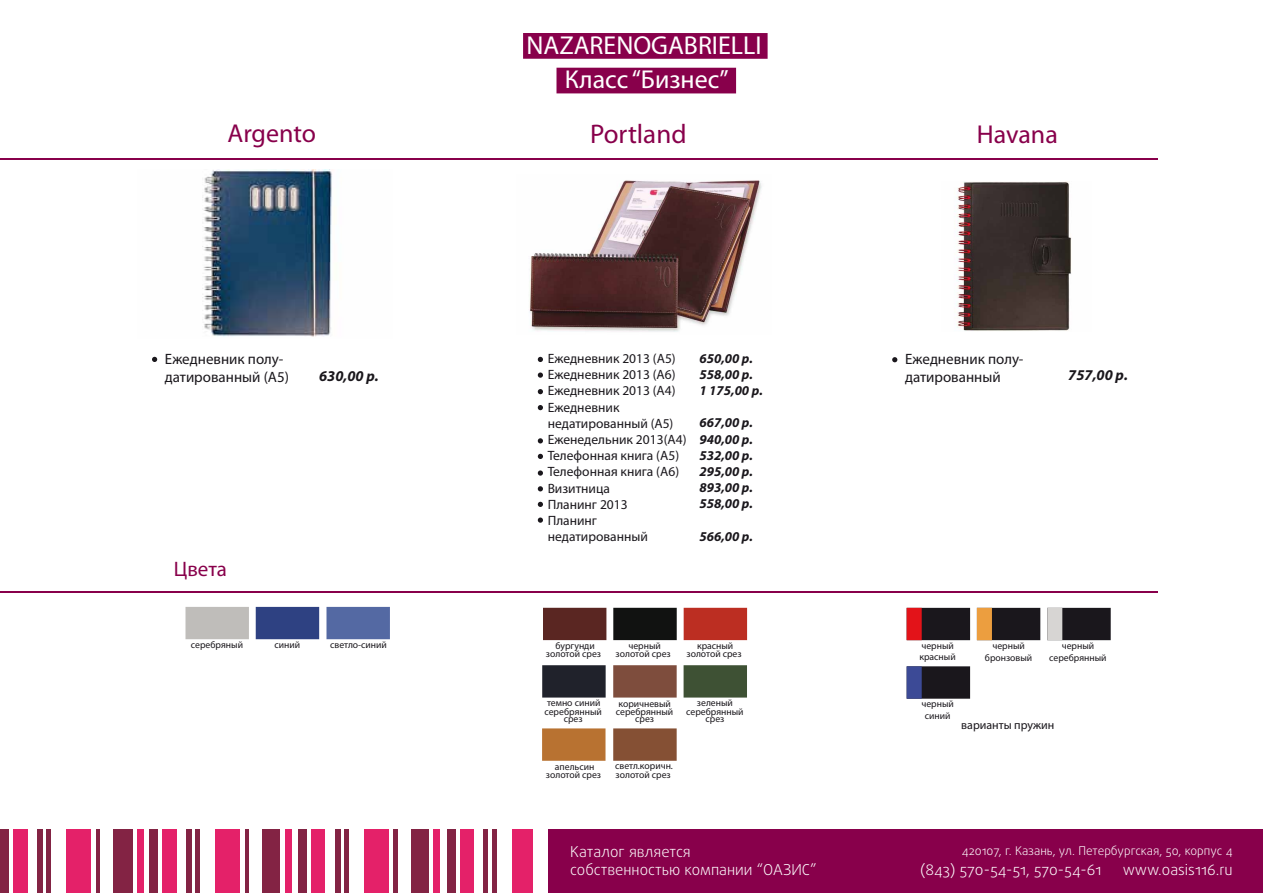
<style>
.page{position:relative;width:1263px;height:893px;background:#fff}
.page>*{position:absolute;margin:0;border:0;box-sizing:border-box;transform-origin:0 0}
.t1{font:27px "Myriad Pro";color:#88004b}
.t2{font:25.95px/34px "Myriad Pro";color:#fff;text-align:center}
.t3{font:25.95px "Myriad Pro";letter-spacing:-.005em;color:#88004b}
.t4{font:21px "Myriad Pro";color:#88004b}
.t5{font:300 15px/18px "Daxline Pro";color:#fff}
.t6{font:15px/18px "Myriad Pro";color:#1a171c}
.t7{font:italic 700 15px "Myriad Pro";color:#1a171c}
.t8{font:13.5px/16.2px "Myriad Pro";color:#1a171c}
.t9{font:italic 700 13.5px/16.2px "Myriad Pro";color:#1a171c}
.t10{font:300 12px "Daxline Pro";color:#fff}
.t11{font:12px "Myriad Pro";color:#1a171c}
.t12{font:9.75px/11.7px "Myriad Pro";color:#1a171c;text-align:center}
</style>
<div class="page">
<div style="left:556px;top:68px;width:180px;height:25px;background:#88004b"></div>
<div style="left:523px;top:33px;width:245px;height:26px;background:#88004b"></div>
<div style="left:549px;top:829px;width:714px;height:64px;background:#88004b"></div>
<hr style="left:46px;top:829px;width:4px;height:64px;background:#832344">
<div style="left:66px;top:829px;width:25px;height:64px;background:#e42169"></div>
<div style="left:113px;top:829px;width:19px;height:64px;background:#832344"></div>
<div style="left:0;top:829px;width:9px;height:64px;background:#832344"></div>
<div style="left:14px;top:829px;width:14px;height:64px;background:#e42169"></div>
<hr style="left:96px;top:829px;width:4px;height:64px;background:#832344">
<div style="left:37px;top:829px;width:6px;height:64px;background:#832344"></div>
<div style="left:137px;top:829px;width:6px;height:64px;background:#e42169"></div>
<hr style="left:195px;top:829px;width:4px;height:64px;background:#832344">
<div style="left:215px;top:829px;width:25px;height:64px;background:#e42169"></div>
<div style="left:262px;top:829px;width:18px;height:64px;background:#832344"></div>
<div style="left:149px;top:829px;width:9px;height:64px;background:#832344"></div>
<div style="left:162px;top:829px;width:15px;height:64px;background:#e42169"></div>
<hr style="left:245px;top:829px;width:4px;height:64px;background:#832344">
<div style="left:186px;top:829px;width:6px;height:64px;background:#832344"></div>
<div style="left:286px;top:829px;width:6px;height:64px;background:#e42169"></div>
<hr style="left:344px;top:829px;width:4px;height:64px;background:#832344">
<div style="left:364px;top:829px;width:24px;height:64px;background:#e42169"></div>
<div style="left:411px;top:829px;width:18px;height:64px;background:#832344"></div>
<div style="left:298px;top:829px;width:9px;height:64px;background:#832344"></div>
<div style="left:311px;top:829px;width:14px;height:64px;background:#e42169"></div>
<hr style="left:393px;top:829px;width:4px;height:64px;background:#832344">
<div style="left:335px;top:829px;width:5px;height:64px;background:#832344"></div>
<div style="left:433px;top:829px;width:7px;height:64px;background:#e42169"></div>
<hr style="left:493px;top:829px;width:4px;height:64px;background:#832344">
<div style="left:513px;top:829px;width:20px;height:64px;background:#e42169"></div>
<div style="left:447px;top:829px;width:9px;height:64px;background:#832344"></div>
<div style="left:460px;top:829px;width:14px;height:64px;background:#e42169"></div>
<hr style="left:484px;top:829px;width:4px;height:64px;background:#832344">
<hr style="left:1px;top:591px;width:1157px;height:2px;background:#88004b">
<hr style="left:0;top:158px;width:1157px;height:2px;background:#88004b">
<svg style="left:892px;top:357px;width:5px;height:5px"></svg>
<div style="left:907px;top:608px;width:63px;height:32px;background:#1a171c"></div>
<div style="left:977px;top:608px;width:63px;height:32px;background:#1a171c"></div>
<div style="left:1047px;top:608px;width:64px;height:32px;background:#1a171c"></div>
<svg style="left:152px;top:357px;width:5px;height:5px"></svg>
<div style="left:542px;top:665px;width:64px;height:33px;background:#20222b"></div>
<div style="left:613px;top:728px;width:64px;height:33px;background:#855034"></div>
<div style="left:543px;top:608px;width:63px;height:32px;background:#5a2622"></div>
<div style="left:613px;top:608px;width:64px;height:32px;background:#111211"></div>
<div style="left:613px;top:665px;width:64px;height:33px;background:#7e4d3d"></div>
<div style="left:683px;top:665px;width:64px;height:33px;background:#3e5134"></div>
<div style="left:684px;top:608px;width:63px;height:32px;background:#bc2e22"></div>
<div style="left:542px;top:728px;width:63px;height:33px;background:#b87231"></div>
<div style="left:185px;top:607px;width:64px;height:32px;background:#bfbdba"></div>
<div style="left:256px;top:607px;width:63px;height:32px;background:#2e4182"></div>
<div style="left:326px;top:607px;width:64px;height:32px;background:#5469a3"></div>
<svg style="left:538px;top:357px;width:5px;height:5px"></svg>
<svg style="left:538px;top:372px;width:5px;height:6px"></svg>
<svg style="left:538px;top:405px;width:5px;height:5px"></svg>
<svg style="left:538px;top:438px;width:5px;height:5px"></svg>
<svg style="left:538px;top:454px;width:5px;height:5px"></svg>
<svg style="left:538px;top:470px;width:5px;height:6px"></svg>
<svg style="left:538px;top:389px;width:5px;height:5px"></svg>
<svg style="left:538px;top:486px;width:5px;height:5px"></svg>
<svg style="left:538px;top:502px;width:5px;height:5px"></svg>
<svg style="left:538px;top:517px;width:5px;height:6px"></svg>
<img style="left:956px;top:182px;width:116px;height:149px">
<img style="left:202px;top:170px;width:130px;height:167px">
<div style="left:907px;top:608px;width:15px;height:32px;background:#e31319"></div>
<div style="left:907px;top:666px;width:63px;height:33px;background:#1a171c"></div>
<div style="left:907px;top:666px;width:15px;height:33px;background:#3c4a96"></div>
<div style="left:977px;top:608px;width:15px;height:32px;background:#ec9e3f"></div>
<div style="left:1047px;top:608px;width:15px;height:32px;background:#d7d5d3"></div>
<img style="left:529px;top:180px;width:233px;height:152px">
<h2 class="t2" style="left:526px;top:28px;width:237px">NAZARENOGABRIELLI<br>Класс “Бизнес”</h2>
<h1 class="t1" style="left:590px;top:117px;width:98px">Portland</h1>
<h2 class="t3" style="left:228px;top:117px;width:90px">Argento</h2>
<h2 class="t3" style="left:977px;top:118px;width:83px">Havana</h2>
<h3 class="t6" style="left:165px;top:350px;width:126px">Ежедневник полу&shy;датированный (А5)</h3>
<h3 class="t4" style="left:174px;top:556px;width:55px">Цвета</h3>
<h3 class="t9" style="left:699px;top:349px;width:65px">650,00 р.<br>558,00 р.<br>1 175,00 р.</h3>
<h3 class="t9" style="left:699px;top:414px;width:55px;text-align:justify">667,00 р.<br>940,00 р.<br>532,00 р.<br>295,00 р.<br>893,00 р.<br>558,00 р.</h3>
<h3 class="t9" style="left:699px;top:528px;width:55px">566,00 р.</h3>
<h3 class="t8" style="left:548px;top:350px;width:140px">Ежедневник 2013 (А5)<br>Ежедневник 2013 (A6)<br>Ежедневник 2013 (A4)<br>Ежедневник недатированный (A5)<br>Еженедельник 2013(А4)<br>Телефонная книга (А5)<br>Телефонная книга (А6)<br>Визитница<br>Планинг 2013<br>Планинг недатированный</h3>
<h3 class="t6" style="left:905px;top:350px;width:120px">Ежедневник полу&shy;датированный</h3>
<h3 class="t7" style="left:319px;top:366px;width:61px">630,00 р.</h3>
<h3 class="t7" style="left:1068px;top:365px;width:61px">757,00 р.</h3>
<p class="t12" style="left:191px;top:638px;width:54px">серебряный</p>
<p class="t12" style="left:274px;top:639px;width:27px">синий</p>
<p class="t12" style="left:330px;top:639px;width:58px">светло-синий</p>
<p class="t12" style="left:697px;top:640px;width:38px">красный</p>
<p class="t12" style="left:555px;top:639px;width:41px">бургунди</p>
<p class="t12" style="left:628px;top:640px;width:34px">черный</p>
<p class="t12" style="left:546px;top:648px;width:57px">золотой срез</p>
<p class="t12" style="left:616px;top:648px;width:57px">золотой срез</p>
<p class="t12" style="left:686px;top:648px;width:57px">золотой срез</p>
<p class="t12" style="left:547px;top:697px;width:55px">темно синий</p>
<p class="t12" style="left:544px;top:707px;width:59px;line-height:7.5px">серебрянный срез</p>
<p class="t12" style="left:618px;top:697px;width:54px">коричневый</p>
<p class="t12" style="left:616px;top:707px;width:59px;line-height:7.5px">серебрянный срез</p>
<p class="t12" style="left:697px;top:697px;width:37px">зеленый</p>
<p class="t12" style="left:686px;top:707px;width:59px;line-height:7.5px">серебрянный срез</p>
<p class="t12" style="left:615px;top:760px;width:59px">светл.коричн.</p>
<p class="t12" style="left:546px;top:762px;width:57px;line-height:8.6px">апельсин золотой срез</p>
<p class="t12" style="left:616px;top:769px;width:57px">золотой срез</p>
<p class="t12" style="left:919px;top:639px;width:38px;text-align:left">черный красный</p>
<p class="t12" style="left:1049px;top:640px;width:59px">черный серебрянный</p>
<p class="t12" style="left:985px;top:640px;width:49px">черный бронзовый</p>
<p class="t12" style="left:921px;top:698px;width:34px">черный синий</p>
<p class="t11" style="left:961px;top:718px;width:95px">варианты пружин</p>
<h3 class="t5" style="left:570px;top:842px;width:248px">Каталог является<br>собственностью компании “ОАЗИС”</h3>
<p class="t10" style="left:962px;top:843px;width:272px">420107, г. Казань, ул. Петербургская, 50, корпус 4</p>
<h3 class="t5" style="left:920px;top:861px;width:183px">(843) 570-54-51, 570-54-61</h3>
<h3 class="t5" style="left:1123px;top:861px;width:112px">www.oasis116.ru</h3>
</div>
